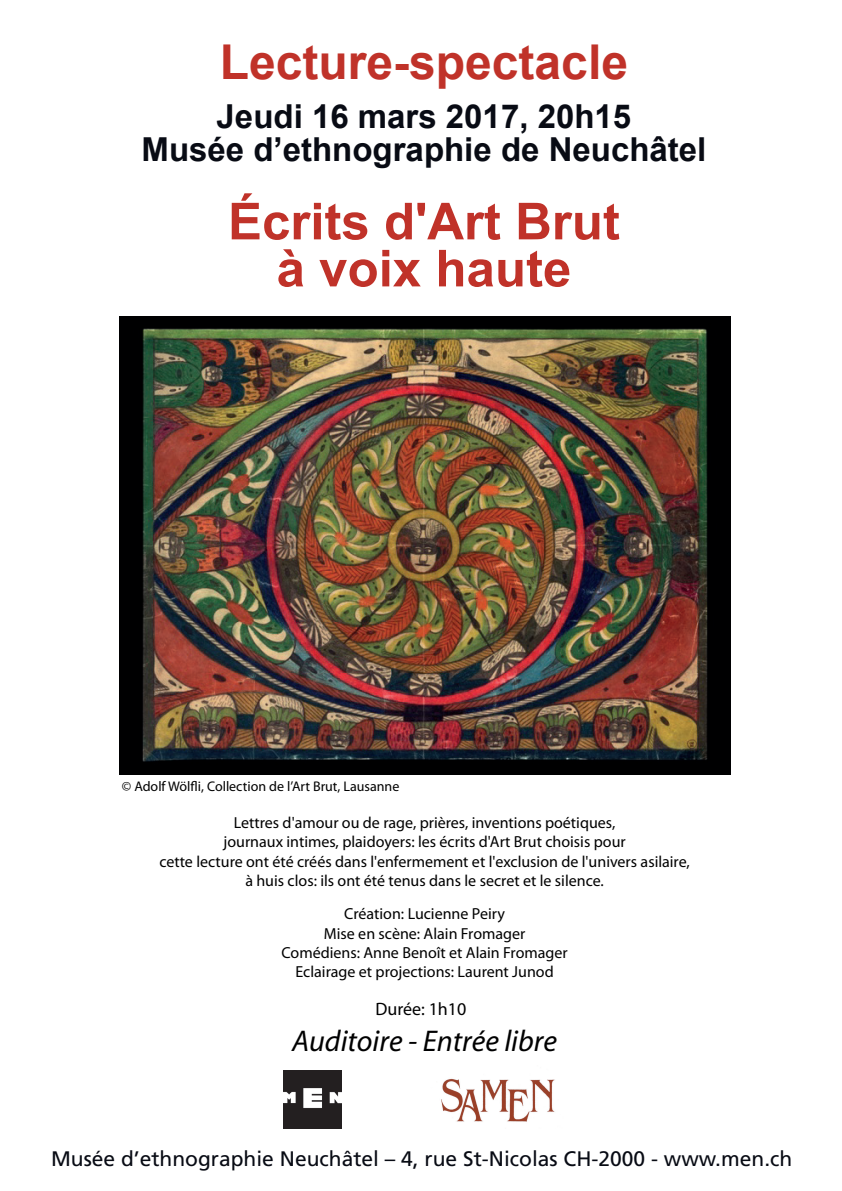
<style>
.page{position:relative;width:842px;height:1191px;background:#fff}
.page>*{position:absolute;margin:0;border:0;box-sizing:border-box;transform-origin:0 0}
.t1{font:700 51px/47px "Arial";color:#c03229;text-align:center}
.t2{font:700 48px "Arial";color:#c03229}
.t3{font:700 33px/32px "Arial";color:#080b14;text-align:center}
.t4{font:italic 30px "Myriad";color:#000001}
.t5{font:21px "Frutiger LT Std";color:#080b14}
.t6{font:18px "Myriad Pro";color:#000001}
.t7{font:16px/19.2px "Myriad Pro";color:#000001;text-align:center}
.t8{font:14px "Myriad Pro";color:#000001}
</style>
<div class="page">
<img style="left:120px;top:316px;width:610px;height:458px">
<img style="left:283px;top:1070px;width:59px;height:58px">
<img style="left:441px;top:1078px;width:114px;height:44px">
<h2 class="t2" style="left:220px;top:30px;width:410px">Lecture-spectacle</h2>
<h3 class="t3" style="left:142px;top:102px;width:566px">Jeudi 16 mars 2017, 20h15<br>Musée d’ethnographie de Neuchâtel</h3>
<h1 class="t1" style="left:228px;top:199px;width:393px">Écrits d'Art Brut à voix haute</h1>
<p class="t8" style="left:122px;top:778px;width:279px">© Adolf Wölfli, Collection de l’Art Brut, Lausanne</p>
<p class="t7" style="left:159px;top:813px;width:532px">Lettres d'amour ou de rage, prières, inventions poétiques,<br>journaux intimes, plaidoyers: les écrits d'Art Brut choisis pour<br>cette lecture ont été créés dans l'enfermement et l'exclusion de l'univers asilaire, à huis clos: ils ont été tenus dans le secret et le silence.</p>
<p class="t7" style="left:281px;top:904px;width:288px">Création: Lucienne Peiry<br>Mise en scène: Alain Fromager<br>Comédiens: Anne Benoît et Alain Fromager Eclairage et projections: Laurent Junod</p>
<p class="t6" style="left:376px;top:999px;width:92px">Durée: 1h10</p>
<h3 class="t4" style="left:292px;top:1026px;width:266px">Auditoire - Entrée libre</h3>
<h3 class="t5" style="left:51px;top:1146px;width:743px">Musée d’ethnographie Neuchâtel – 4, rue St-Nicolas CH-2000 - www.men.ch</h3>
</div>
